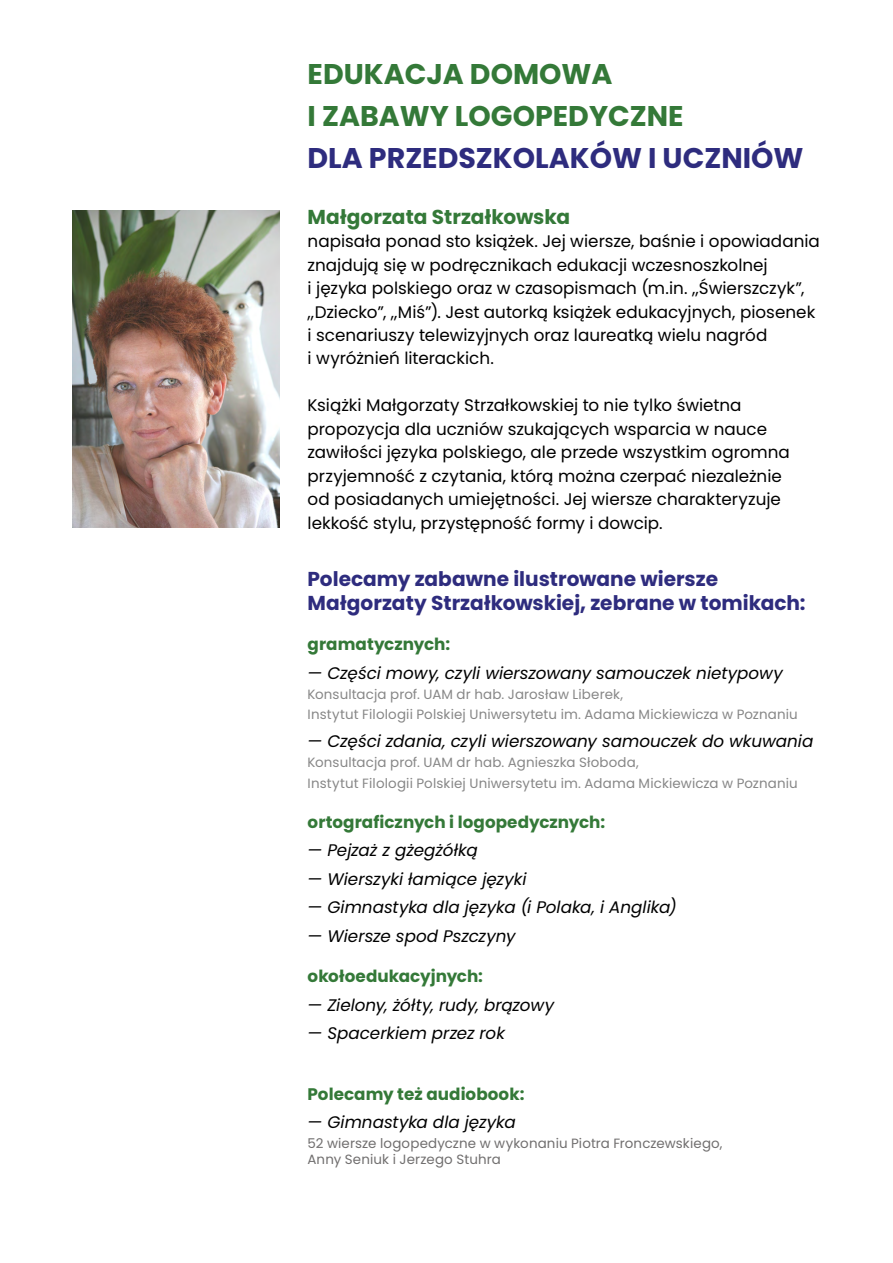
<style>
.page{position:relative;width:893px;height:1263px;background:#fff}
.page>*{position:absolute;margin:0;border:0;box-sizing:border-box;transform-origin:0 0}
.t1{font:700 28.5px/42px "Poppins";color:#347938}
.t2{font:700 28.5px "Poppins";color:#2e2c7e}
.t3{font:700 20.1px/24.2px "Poppins";color:#2e2c7e}
.t4{font:700 20.1px "Poppins";color:#347938}
.t5{font:16.8px/23.5px "Poppins";color:#000}
.t6{font:italic 16.8px "Poppins";color:#000}
.t7{font:700 16.8px "Poppins";letter-spacing:.005em;color:#347938}
.t8{font:13.35px/20.1px "Poppins";letter-spacing:.01em;color:#878787}
.t9{font:13.35px/16px "Poppins";letter-spacing:.01em;color:#716f6f}
</style>
<div class="page">
<img style="left:72px;top:211px;width:207px;height:316px">
<h1 class="t1" style="left:308px;top:53px;width:378px">EDUKACJA DOMOWA<br>I ZABAWY LOGOPEDYCZNE</h1>
<h1 class="t2" style="left:308px;top:141px;width:497px">DLA PRZEDSZKOLAKÓW I UCZNIÓW</h1>
<p class="t4" style="left:308px;top:205px;width:264px">Małgorzata Strzałkowska</p>
<p class="t5" style="left:308px;top:229px;width:514px">napisała ponad sto książek. Jej wiersze, baśnie i opowiadania znajdują się w podręcznikach edukacji wczesnoszkolnej<br>i języka polskiego oraz w czasopismach (m.in. „Świerszczyk”, „Dziecko”, „Miś”). Jest autorką książek edukacyjnych, piosenek i scenariuszy telewizyjnych oraz laureatką wielu nagród<br>i wyróżnień literackich.</p>
<p class="t5" style="left:308px;top:394px;width:484px">Książki Małgorzaty Strzałkowskiej to nie tylko świetna propozycja dla uczniów szukających wsparcia w nauce zawiłości języka polskiego, ale przede wszystkim ogromna przyjemność z czytania, którą można czerpać niezależnie od posiadanych umiejętności. Jej wiersze charakteryzuje lekkość stylu, przystępność formy i dowcip.</p>
<p class="t3" style="left:308px;top:567px;width:499px">Polecamy zabawne ilustrowane wiersze<br>Małgorzaty Strzałkowskiej, zebrane w tomikach:</p>
<p class="t7" style="left:308px;top:634px;width:144px">gramatycznych:</p>
<p class="t6" style="left:308px;top:663px;width:477px">— Części mowy, czyli wierszowany samouczek nietypowy</p>
<p class="t8" style="left:308px;top:684px;width:492px">Konsultacja prof. UAM dr hab. Jarosław Liberek,<br>Instytut Filologii Polskiej Uniwersytetu im. Adama Mickiewicza w Poznaniu</p>
<p class="t6" style="left:308px;top:732px;width:507px">— Części zdania, czyli wierszowany samouczek do wkuwania</p>
<p class="t8" style="left:308px;top:753px;width:492px">Konsultacja prof. UAM dr hab. Agnieszka Słoboda,<br>Instytut Filologii Polskiej Uniwersytetu im. Adama Mickiewicza w Poznaniu</p>
<p class="t7" style="left:308px;top:812px;width:299px">ortograficznych i logopedycznych:</p>
<p class="t6" style="left:308px;top:841px;width:172px">— Pejzaż z gżegżółką</p>
<p class="t6" style="left:308px;top:869px;width:220px">— Wierszyki łamiące języki</p>
<p class="t6" style="left:308px;top:898px;width:371px">— Gimnastyka dla języka (i Polaka, i Anglika)</p>
<p class="t6" style="left:308px;top:926px;width:210px">— Wiersze spod Pszczyny</p>
<p class="t7" style="left:308px;top:966px;width:177px">okołoedukacyjnych:</p>
<p class="t6" style="left:308px;top:995px;width:248px">— Zielony, żółty, rudy, brązowy</p>
<p class="t6" style="left:308px;top:1023px;width:199px">— Spacerkiem przez rok</p>
<p class="t7" style="left:308px;top:1084px;width:218px">Polecamy też audiobook:</p>
<p class="t6" style="left:308px;top:1112px;width:210px">— Gimnastyka dla języka</p>
<p class="t9" style="left:308px;top:1135px;width:416px">52 wiersze logopedyczne w wykonaniu Piotra Fronczewskiego,<br>Anny Seniuk i Jerzego Stuhra</p>
</div>
